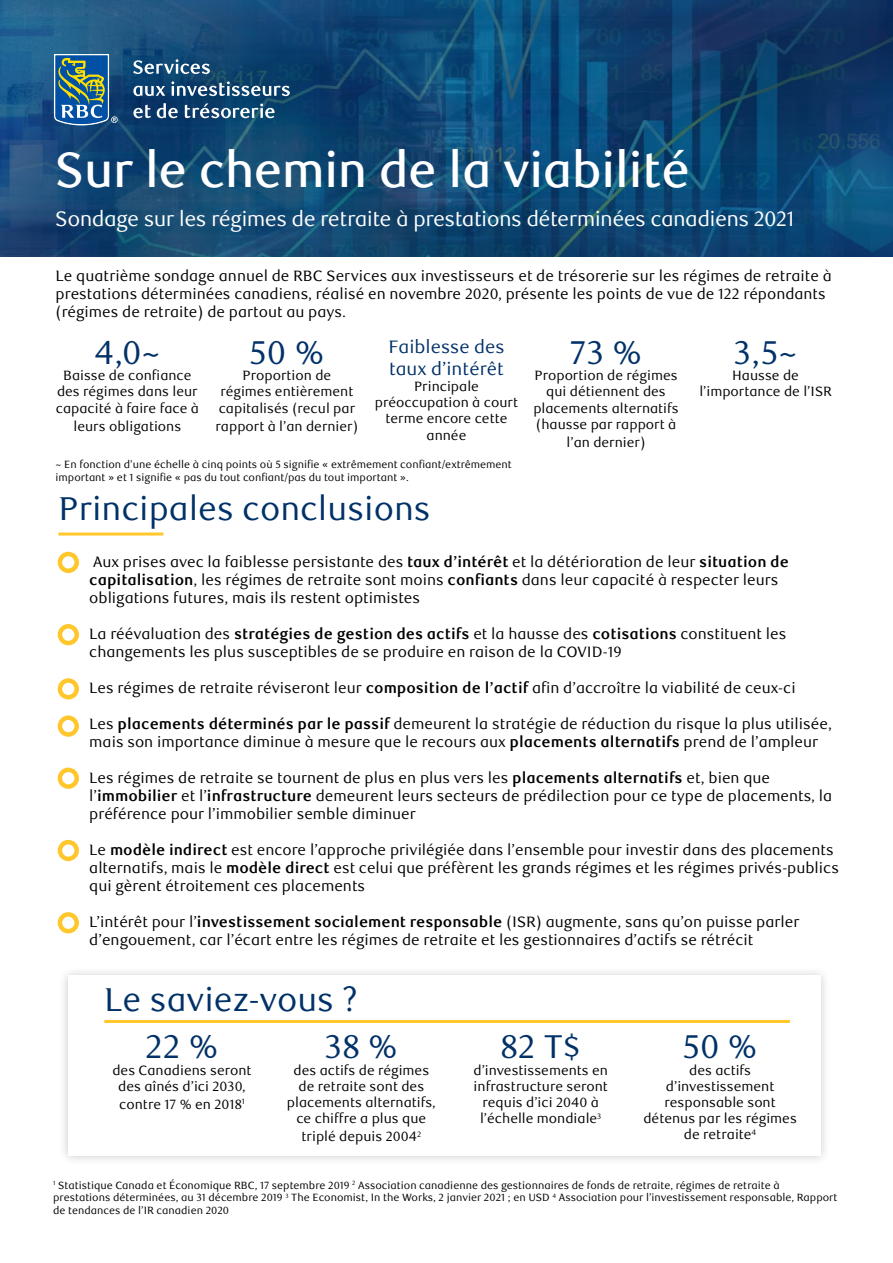
<style>
.page{position:relative;width:893px;height:1263px;background:#fff}
.page>*{position:absolute;margin:0;border:0;box-sizing:border-box;transform-origin:0 0}
.Main_Title_H2{font:500 49.5px "RBC Display";color:#fff}
.Title_H3{font:33px "RBC Text";color:#003168}
.Main_Subtitle_H1{font:21px "RBC Display";color:#fff}
.t1{font:18px/21.6px "RBC Text";color:#003168}
.t2{font:15px/18px "RBC Text";color:#000}
.t3{font:13.5px/16.2px "RBC Text";color:#000;text-align:center}
.Smallprint{font:10.5px/12.6px "RBC Text";color:#000}
.s1{font-weight:700}
</style>
<div class="page">
<div style="left:58px;top:965px;width:772px;height:200px;background:#000;opacity:.21"></div>
<div style="left:68px;top:975px;width:753px;height:180px;background:#fff"></div>
<svg style="left:0;top:0;width:893px;height:257px;background:#114773"></svg>
<div style="left:58px;top:552px;width:21px;height:21px;border:4px solid #ffc72c;border-radius:50%"></div>
<div style="left:58px;top:624px;width:21px;height:21px;border:4px solid #ffc72c;border-radius:50%"></div>
<div style="left:58px;top:678px;width:21px;height:21px;border:4px solid #ffc72c;border-radius:50%"></div>
<div style="left:58px;top:715px;width:21px;height:22px;border:4px solid #ffc72c;border-radius:50%"></div>
<div style="left:58px;top:767px;width:21px;height:22px;border:4px solid #ffc72c;border-radius:50%"></div>
<div style="left:58px;top:840px;width:21px;height:21px;border:4px solid #ffc72c;border-radius:50%"></div>
<div style="left:58px;top:912px;width:21px;height:21px;border:4px solid #ffc72c;border-radius:50%"></div>
<hr style="left:58px;top:532px;width:105px;height:3px;background:#ffc72c">
<hr style="left:104px;top:1020px;width:686px;height:3px;background:#ffc72c">
<svg style="left:54px;top:54px;width:64px;height:71px;background:#467890"></svg>
<svg style="left:133px;top:59px;width:77px;height:15px"></svg>
<svg style="left:133px;top:86px;width:32px;height:10px"></svg>
<svg style="left:171px;top:81px;width:119px;height:15px"></svg>
<svg style="left:133px;top:105px;width:18px;height:13px"></svg>
<svg style="left:157px;top:103px;width:21px;height:15px"></svg>
<svg style="left:185px;top:104px;width:89px;height:14px"></svg>
<h1 class="Main_Title_H2" style="left:56px;top:141px;width:636px">Sur le chemin de la viabilité</h1>
<h2 class="Main_Subtitle_H1" style="left:56px;top:206px;width:740px">Sondage sur les régimes de retraite à prestations déterminées canadiens 2021</h2>
<p class="t2" style="left:56px;top:267px;width:778px">Le quatrième sondage annuel de RBC Services aux investisseurs et de trésorerie sur les régimes de retraite à prestations déterminées canadiens, réalisé en novembre 2020, présente les points de vue de 122 répondants (régimes de retraite) de partout au pays.</p>
<p class="Title_H3" style="left:94px;top:333px;width:68px">4,0~</p>
<p class="t3" style="left:56px;top:368px;width:145px">Baisse de confiance des régimes dans leur capacité à faire face à</p>
<p class="t3" style="left:74px;top:418px;width:109px">leurs obligations</p>
<p class="t1" style="left:388px;top:337px;width:118px">Faiblesse des taux d’intérêt</p>
<p class="t3" style="left:375px;top:378px;width:145px">Principale préoccupation à court terme encore cette année</p>
<p class="Title_H3" style="left:250px;top:333px;width:76px">50 %</p>
<p class="t3" style="left:219px;top:368px;width:138px">Proportion de régimes entièrement capitalisés (recul par</p>
<p class="t3" style="left:216px;top:418px;width:144px">rapport à l’an dernier)</p>
<p class="Title_H3" style="left:570px;top:333px;width:74px">73 %</p>
<p class="t3" style="left:533px;top:368px;width:147px">Proportion de régimes qui détiennent des placements alternatifs (hausse par rapport à</p>
<p class="t3" style="left:566px;top:434px;width:81px">l’an dernier)</p>
<p class="Title_H3" style="left:734px;top:333px;width:65px">3,5~</p>
<p class="t3" style="left:699px;top:368px;width:134px">Hausse de l’importance de l’ISR</p>
<p class="Smallprint" style="left:56px;top:458px;width:458px">~ En fonction d’une échelle à cinq points où 5 signifie « extrêmement confiant/extrêmement important » et 1 signifie « pas du tout confiant/pas du tout important ».</p>
<h3 class="Title_H3" style="left:58px;top:489px;width:374px">Principales conclusions</h3>
<p class="t2" style="left:89px;top:553px;width:701px">Aux prises avec la faiblesse persistante des <span class="s1">taux d’intérêt</span> et la détérioration de leur <span class="s1">situation de capitalisation</span>, les régimes de retraite sont moins <span class="s1">confiants</span> dans leur capacité à respecter leurs obligations futures, mais ils restent optimistes</p>
<p class="t2" style="left:89px;top:625px;width:699px">La réévaluation des <span class="s1">stratégies de gestion des actifs</span> et la hausse des <span class="s1">cotisations</span> constituent les changements les plus susceptibles de se produire en raison de la COVID-19</p>
<p class="t2" style="left:89px;top:679px;width:708px">Les régimes de retraite réviseront leur <span class="s1">composition de l’actif</span> afin d’accroître la viabilité de ceux-ci</p>
<p class="t2" style="left:89px;top:715px;width:744px">Les <span class="s1">placements déterminés par le passif</span> demeurent la stratégie de réduction du risque la plus utilisée, mais son importance diminue à mesure que le recours aux <span class="s1">placements alternatifs</span> prend de l’ampleur</p>
<p class="t2" style="left:89px;top:769px;width:744px">Les régimes de retraite se tournent de plus en plus vers les <span class="s1">placements alternatifs</span> et, bien que l’<span class="s1">immobilier</span> et l’<span class="s1">infrastructure</span> demeurent leurs secteurs de prédilection pour ce type de placements, la préférence pour l’immobilier semble diminuer</p>
<p class="t2" style="left:89px;top:841px;width:751px">Le <span class="s1">modèle indirect</span> est encore l’approche privilégiée dans l’ensemble pour investir dans des placements alternatifs, mais le <span class="s1">modèle direct</span> est celui que préfèrent les grands régimes et les régimes privés-publics qui gèrent étroitement ces placements</p>
<p class="t2" style="left:89px;top:913px;width:712px">L’intérêt pour l’<span class="s1">investissement socialement responsable</span> (ISR) augmente, sans qu’on puisse parler d’engouement, car l’écart entre les régimes de retraite et les gestionnaires d’actifs se rétrécit</p>
<h3 class="Title_H3" style="left:104px;top:980px;width:255px">Le saviez-vous ?</h3>
<p class="Title_H3" style="left:500px;top:1028px;width:82px">82 T$</p>
<p class="t3" style="left:473px;top:1062px;width:136px">d’investissements en infrastructure seront requis d’ici 2040 à l’échelle mondiale<sup>3</sup></p>
<p class="Title_H3" style="left:683px;top:1028px;width:76px">50 %</p>
<p class="t3" style="left:643px;top:1062px;width:155px">des actifs d’investissement responsable sont détenus par les régimes de retraite<sup>4</sup></p>
<p class="Smallprint" style="left:53px;top:1179px;width:786px"><sup>1</sup> Statistique Canada et Économique RBC, 17 septembre 2019 <sup>2</sup> Association canadienne des gestionnaires de fonds de retraite, régimes de retraite à prestations déterminées, au 31 décembre 2019 <sup>3</sup> The Economist, In the Works, 2 janvier 2021 ; en USD <sup>4</sup> Association pour l’investissement responsable, Rapport de tendances de l’IR canadien 2020</p>
<p class="Title_H3" style="left:146px;top:1028px;width:74px">22 %</p>
<p class="t3" style="left:112px;top:1062px;width:141px">des Canadiens seront des aînés d’ici 2030,</p>
<p class="t3" style="left:119px;top:1096px;width:127px">contre 17 % en 2018<sup>1</sup></p>
<p class="Title_H3" style="left:325px;top:1028px;width:74px">38 %</p>
<p class="t3" style="left:287px;top:1062px;width:150px">des actifs de régimes de retraite sont des placements alternatifs, ce chiffre a plus que</p>
<p class="t3" style="left:301px;top:1129px;width:121px">triplé depuis 2004<sup>2</sup></p>
</div>
